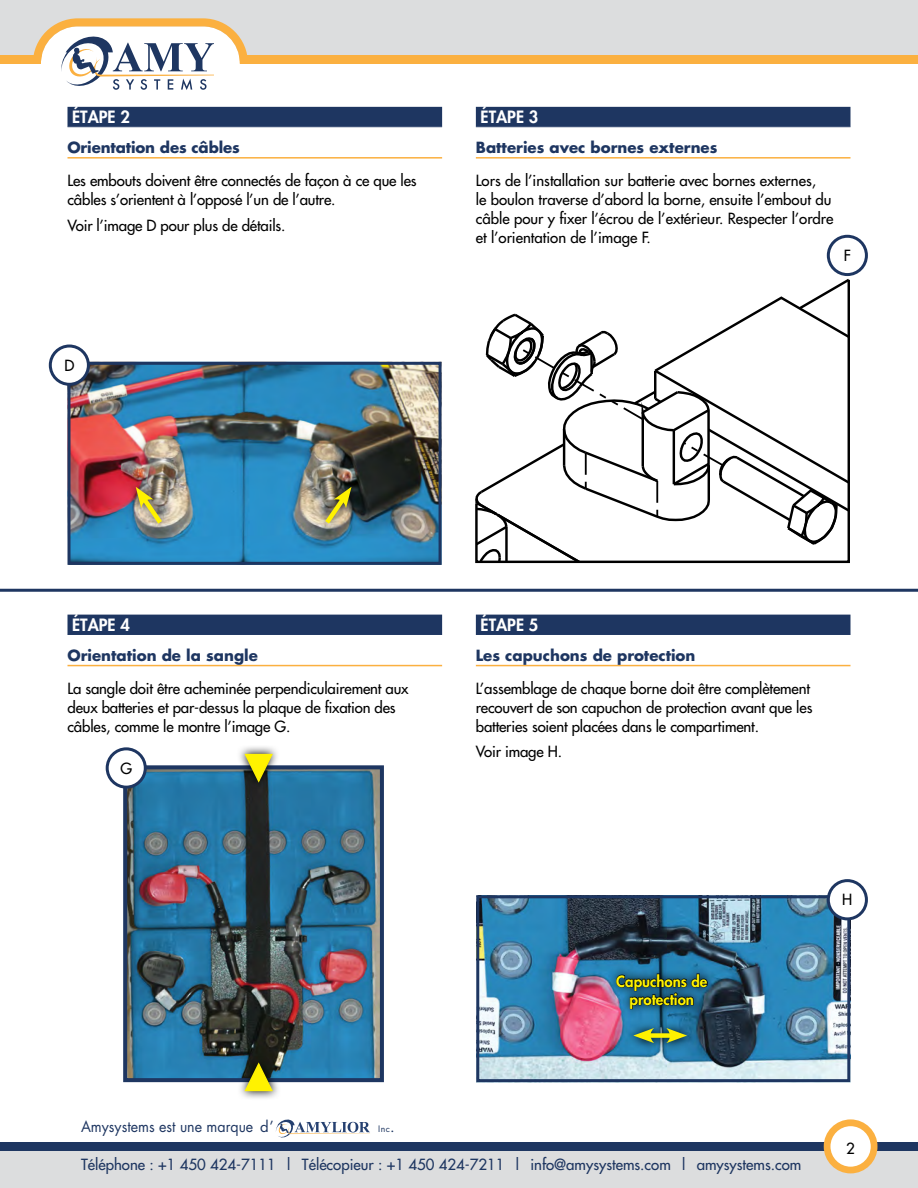
<style>
.page{position:relative;width:918px;height:1188px;background:#fff}
.page>*{position:absolute;margin:0;border:0;box-sizing:border-box;transform-origin:0 0}
.Under_title_a{font:800 16.5px "Futura";color:#fff}
.Body_text{font:15px/18.8px "Futura";letter-spacing:-.01em;color:#000}
.Paragraph_Style_1{font:700 15px "Futura";color:#1e3661}
.t1{font:15px "Futura";color:#1e3661}
.t2{font:15px "Futura";color:#1e3661;scale:.95 1}
.Protective_cap{font:800 15px "Futura";color:#fff200}
.t3{font:8.7px "Futura";color:#1e3661}
.s1{font-size:15px}
</style>
<div class="page">
<svg style="left:276px;top:1120px;width:94px;height:17px"></svg>
<div style="left:0;top:0;width:918px;height:57px;background:#dcddde"></div>
<div style="left:0;top:55px;width:918px;height:9px;background:#fbb040"></div>
<svg style="left:33px;top:18px;width:214px;height:72px"></svg>
<div style="left:0;top:1151px;width:918px;height:37px;background:#dcddde"></div>
<div style="left:0;top:1142px;width:918px;height:9px;background:#1e3661"></div>
<div style="left:827px;top:1123px;width:47px;height:47px;background:#fff;border-radius:50%"></div>
<div style="left:824px;top:1119px;width:54px;height:54px;border:7px solid #fbb040;border-radius:50%"></div>
<div style="left:68px;top:107px;width:374px;height:19px;background:#1e3661"></div>
<hr style="left:68px;top:126px;width:374px;height:1px;background:#1e3661">
<hr style="left:68px;top:157px;width:374px;height:2px;background:#fbb040">
<svg style="left:475px;top:276px;width:375px;height:288px"></svg>
<div style="left:476px;top:107px;width:374px;height:19px;background:#1e3661"></div>
<hr style="left:476px;top:126px;width:374px;height:1px;background:#1e3661">
<hr style="left:476px;top:157px;width:374px;height:2px;background:#fbb040">
<div style="left:476px;top:615px;width:374px;height:19px;background:#1e3661"></div>
<hr style="left:476px;top:634px;width:374px;height:1px;background:#1e3661">
<hr style="left:476px;top:665px;width:374px;height:1px;background:#fbb040">
<div style="left:68px;top:615px;width:374px;height:19px;background:#1e3661"></div>
<hr style="left:68px;top:634px;width:374px;height:1px;background:#1e3661">
<hr style="left:68px;top:665px;width:374px;height:1px;background:#fbb040">
<hr style="left:0;top:589px;width:918px;height:3px;background:#1e3661">
<div style="left:827px;top:235px;width:41px;height:41px;border:3px solid #1e3661;border-radius:50%"></div>
<img style="left:480px;top:899px;width:366px;height:179px">
<div style="left:476px;top:895px;width:374px;height:187px;border:3px solid #1e3661"></div>
<svg style="left:626px;top:1019px;width:69px;height:33px;background:#2678a5"></svg>
<div style="left:646px;top:1033px;width:29px;height:5px;background:#fff200"></div>
<svg style="left:633px;top:1028px;width:21px;height:15px"></svg>
<svg style="left:666px;top:1028px;width:21px;height:15px"></svg>
<svg style="left:607px;top:965px;width:110px;height:53px;background:#3c709a"></svg>
<svg style="left:616px;top:973px;width:92px;height:36px;background:#184763"></svg>
<div style="left:828px;top:881px;width:38px;height:38px;background:#fff;border-radius:50%"></div>
<div style="left:827px;top:879px;width:41px;height:41px;border:3px solid #1e3661;border-radius:50%"></div>
<img style="left:128px;top:770px;width:251px;height:307px">
<div style="left:123px;top:765px;width:261px;height:317px;border:4px solid #1e3661"></div>
<svg style="left:236px;top:747px;width:45px;height:43px"></svg>
<svg style="left:243px;top:753px;width:31px;height:30px"></svg>
<svg style="left:237px;top:1055px;width:44px;height:43px"></svg>
<svg style="left:243px;top:1062px;width:31px;height:30px"></svg>
<div style="left:107px;top:749px;width:38px;height:38px;background:#fff;border-radius:50%"></div>
<div style="left:106px;top:747px;width:41px;height:42px;border:3px solid #1e3661;border-radius:50%"></div>
<img style="left:72px;top:366px;width:366px;height:195px">
<div style="left:68px;top:362px;width:374px;height:203px;border:3px solid #1e3661"></div>
<img style="left:118px;top:471px;width:61px;height:68px">
<img style="left:308px;top:471px;width:61px;height:68px">
<div style="left:50px;top:346px;width:38px;height:38px;background:#fff;border-radius:50%"></div>
<div style="left:49px;top:345px;width:41px;height:41px;border:3px solid #1e3661;border-radius:50%"></div>
<p class="Under_title_a" style="left:72px;top:106px;width:59px">ÉTAPE 2</p>
<p class="Paragraph_Style_1" style="left:68px;top:137px;width:174px">Orientation des câbles</p>
<p class="Body_text" style="left:68px;top:171px;width:351px">Les embouts doivent être connectés de façon à ce que les câbles s’orientent à l’opposé l’un de l’autre.</p>
<p class="Body_text" style="left:68px;top:216px;width:220px">Voir l’image D pour plus de détails.</p>
<p class="Body_text" style="left:64px;top:356px;width:11px">D</p>
<p class="Under_title_a" style="left:481px;top:106px;width:59px">ÉTAPE 3</p>
<p class="Paragraph_Style_1" style="left:476px;top:137px;width:243px">Batteries avec bornes externes</p>
<p class="Body_text" style="left:476px;top:171px;width:359px">Lors de l’installation sur batterie avec bornes externes,<br>le boulon traverse d’abord la borne, ensuite l’embout du câble pour y fixer l’écrou de l’extérieur. Respecter l’ordre et l’orientation de l’image F.</p>
<p class="Body_text" style="left:844px;top:246px;width:9px">F</p>
<p class="Under_title_a" style="left:72px;top:613px;width:59px">ÉTAPE 4</p>
<p class="Paragraph_Style_1" style="left:68px;top:645px;width:192px">Orientation de la sangle</p>
<p class="Body_text" style="left:68px;top:679px;width:343px">La sangle doit être acheminée perpendiculairement aux deux batteries et par-dessus la plaque de fixation des câbles, comme le montre l’image G.</p>
<p class="Body_text" style="left:120px;top:759px;width:13px">G</p>
<p class="Under_title_a" style="left:481px;top:613px;width:59px">ÉTAPE 5</p>
<p class="Paragraph_Style_1" style="left:476px;top:645px;width:221px">Les capuchons de protection</p>
<p class="Body_text" style="left:476px;top:679px;width:338px">L’assemblage de chaque borne doit être complètement recouvert de son capuchon de protection avant que les batteries soient placées dans le compartiment.</p>
<p class="Body_text" style="left:476px;top:742px;width:88px">Voir image H.</p>
<p class="Protective_cap" style="left:616px;top:971px;width:93px">Capuchons de</p>
<p class="Protective_cap" style="left:630px;top:989px;width:66px">protection</p>
<p class="Body_text" style="left:842px;top:890px;width:12px">H</p>
<p class="t2" style="left:81px;top:1117px;width:205px">Amysystems est une marque d’</p>
<p class="t3" style="left:378px;top:1123px;width:18px">Inc<span class="s1">.</span></p>
<p class="t1" style="left:81px;top:1154px;width:722px">Téléphone : +1 450 424-7111 | Télécopieur : +1 450 424-7211 | info@amysystems.com | amysystems.com</p>
<p class="Body_text" style="left:846px;top:1139px;width:10px">2</p>
</div>
